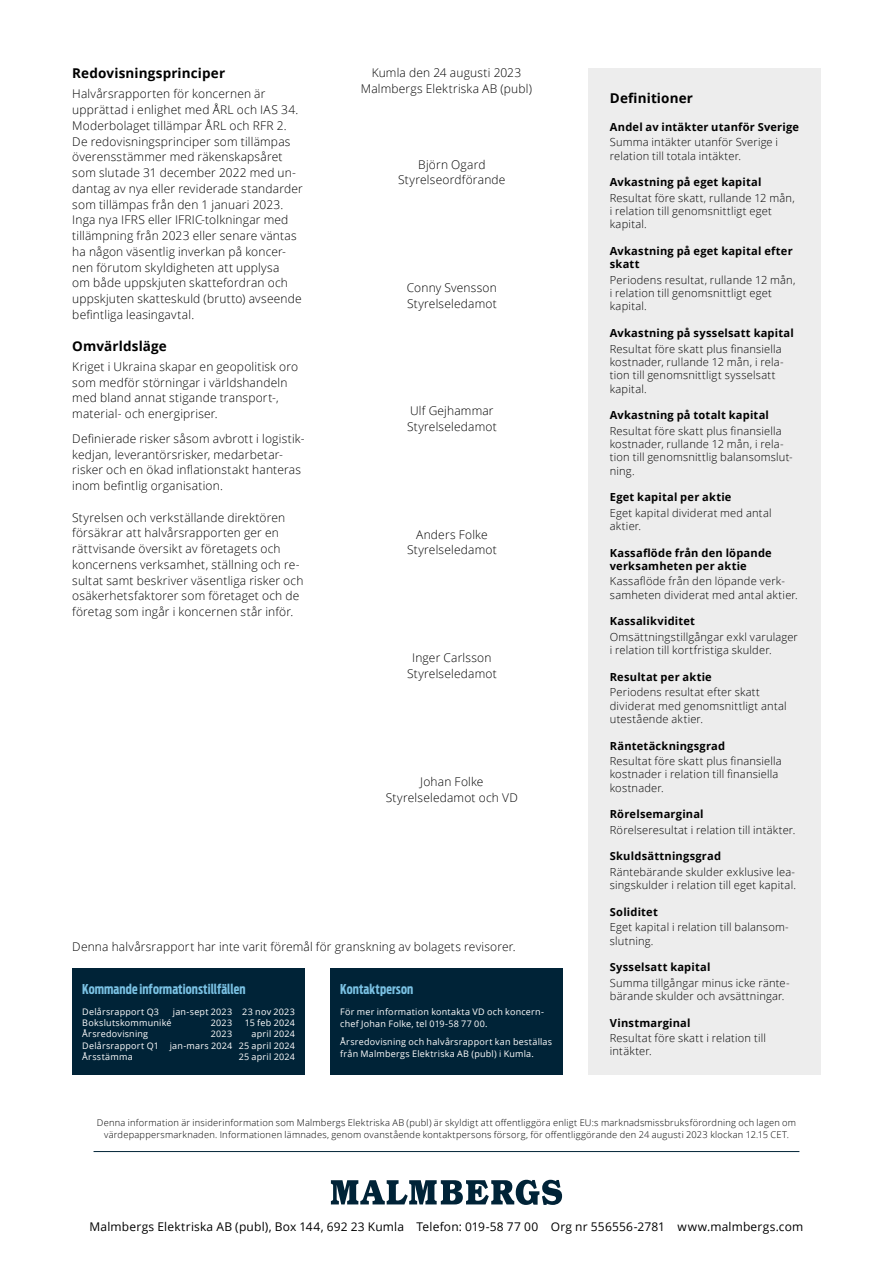
<style>
.page{position:relative;width:893px;height:1263px;background:#fff}
.page>*{position:absolute;margin:0;border:0;box-sizing:border-box;transform-origin:0 0}
.t1{font:700 13.5px "Open Sans";letter-spacing:.01em;color:#000}
.t2{font:700 extra-condensed 13.5px "Antenna";letter-spacing:.01em;color:#7ac1e3}
.t3{font:300 12px/15.8px "Open Sans";letter-spacing:.015em;color:#000}
.t4{font:12px "Open Sans";letter-spacing:.015em;color:#000}
.t5{font:300 11.1px/13.4px "Open Sans";letter-spacing:.02em;color:#000}
.t6{font:700 11.1px/13.4px "Open Sans";letter-spacing:.02em;color:#000}
.t7{font:300 9.3px/12px "Open Sans";letter-spacing:.025em;color:#000;text-align:center}
.t8{font:9px/11.4px "Open Sans";letter-spacing:.025em;color:#fff}
</style>
<div class="page">
<div style="left:588px;top:68px;width:233px;height:1007px;background:#ededed"></div>
<hr style="left:94px;top:1151px;width:705px;height:1px;background:#002337">
<svg style="left:331px;top:1180px;width:231px;height:25px"></svg>
<div style="left:72px;top:968px;width:233px;height:107px;background:#002337"></div>
<div style="left:330px;top:968px;width:233px;height:107px;background:#002337"></div>
<p class="t1" style="left:72px;top:64px;width:154px">Redovisningsprinciper</p>
<p class="t3" style="left:72px;top:86px;width:232px">Halvårsrapporten för koncernen är upprättad i enlighet med ÅRL och IAS 34.<br>Moderbolaget tillämpar ÅRL och RFR 2.<br>De redovisningsprinciper som tillämpas överensstämmer med räkenskapsåret som slutade 31 december 2022 med un&shy;dantag av nya eller reviderade standarder som tillämpas från den 1 januari 2023.<br>Inga nya IFRS eller IFRIC-tolkningar med tillämpning från 2023 eller senare väntas ha någon väsentlig inverkan på koncer&shy;nen förutom skyldigheten att upplysa<br>om både uppskjuten skattefordran och uppskjuten skatteskuld (brutto) avseende befintliga leasingavtal.</p>
<p class="t1" style="left:72px;top:336px;width:96px">Omvärldsläge</p>
<p class="t3" style="left:72px;top:358px;width:227px">Kriget i Ukraina skapar en geopolitisk oro som medför störningar i världshandeln med bland annat stigande transport-, material- och energipriser.</p>
<p class="t3" style="left:72px;top:430px;width:234px">Definierade risker såsom avbrott i logistik&shy;kedjan, leverantörsrisker, medarbetar&shy;risker och en ökad inflationstakt hanteras inom befintlig organisation.</p>
<p class="t3" style="left:72px;top:509px;width:233px">Styrelsen och verkställande direktören försäkrar att halvårsrapporten ger en rättvisande översikt av företagets och koncernens verksamhet, ställning och re&shy;sultat samt beskriver väsentliga risker och osäkerhetsfaktorer som företaget och de företag som ingår i koncernen står inför.</p>
<p class="t3" style="left:361px;top:65px;width:173px;text-align:center">Kumla den 24 augusti 2023<br>Malmbergs Elektriska AB (publ)</p>
<p class="t3" style="left:398px;top:156px;width:109px;text-align:center">Björn Ogard<br>Styrelseordförande</p>
<p class="t3" style="left:407px;top:279px;width:92px">Conny Svensson<br>Styrelseledamot</p>
<p class="t3" style="left:407px;top:403px;width:91px">Ulf Gejhammar<br>Styrelseledamot</p>
<p class="t3" style="left:407px;top:526px;width:91px;text-align:center">Anders Folke<br>Styrelseledamot</p>
<p class="t3" style="left:407px;top:649px;width:91px;text-align:center">Inger Carlsson<br>Styrelseledamot</p>
<p class="t3" style="left:386px;top:773px;width:133px;text-align:center">Johan Folke<br>Styrelseledamot och VD</p>
<p class="t3" style="left:72px;top:938px;width:445px">Denna halvårsrapport har inte varit föremål för granskning av bolagets revisorer.</p>
<p class="t2" style="left:82px;top:980px;width:165px">Kommande informationstillfällen</p>
<p class="t8" style="left:82px;top:1005px;width:78px">Delårsrapport Q3</p>
<p class="t8" style="left:173px;top:1005px;width:123px">jan-sept 2023 23 nov 2023</p>
<p class="t8" style="left:82px;top:1017px;width:91px">Bokslutskommuniké</p>
<p class="t8" style="left:211px;top:1017px;width:23px">2023</p>
<p class="t8" style="left:245px;top:1017px;width:51px">15 feb 2024</p>
<p class="t8" style="left:82px;top:1028px;width:68px">Årsredovisning</p>
<p class="t8" style="left:211px;top:1028px;width:23px">2023</p>
<p class="t8" style="left:82px;top:1028px;width:214px;text-align:justify;text-indent:169px">april 2024<br>Delårsrapport Q1 jan-mars 2024 25 april 2024<br>Årsstämma</p>
<p class="t8" style="left:239px;top:1051px;width:58px">25 april 2024</p>
<p class="t2" style="left:340px;top:980px;width:75px">Kontaktperson</p>
<p class="t8" style="left:340px;top:1005px;width:205px;line-height:12px">För mer information kontakta VD och koncern&shy;chef Johan Folke, tel 019-58 77 00.</p>
<p class="t8" style="left:340px;top:1036px;width:213px;line-height:12px">Årsredovisning och halvårsrapport kan beställas från Malmbergs Elektriska AB (publ) i Kumla.</p>
<p class="t1" style="left:610px;top:89px;width:85px">Definitioner</p>
<p class="t6" style="left:610px;top:120px;width:191px">Andel av intäkter utanför Sverige</p>
<p class="t5" style="left:610px;top:135px;width:170px">Summa intäkter utanför Sverige i relation till totala intäkter.</p>
<p class="t6" style="left:610px;top:175px;width:153px">Avkastning på eget kapital</p>
<p class="t5" style="left:610px;top:191px;width:186px">Resultat före skatt, rullande 12 mån, i relation till genomsnittligt eget kapital.</p>
<p class="t6" style="left:610px;top:244px;width:184px">Avkastning på eget kapital efter skatt</p>
<p class="t5" style="left:610px;top:273px;width:187px">Periodens resultat, rullande 12 mån, i relation till genomsnittligt eget kapital.</p>
<p class="t6" style="left:610px;top:326px;width:185px">Avkastning på sysselsatt kapital</p>
<p class="t5" style="left:610px;top:342px;width:175px">Resultat före skatt plus finansiella kostnader, rullande 12 mån, i rela&shy;tion till genomsnittligt sysselsatt kapital.</p>
<p class="t6" style="left:610px;top:408px;width:161px">Avkastning på totalt kapital</p>
<p class="t5" style="left:610px;top:424px;width:184px">Resultat före skatt plus finansiella kostnader, rullande 12 mån, i rela&shy;tion till genomsnittlig balansomslut&shy;ning.</p>
<p class="t6" style="left:610px;top:490px;width:123px">Eget kapital per aktie</p>
<p class="t5" style="left:610px;top:506px;width:163px">Eget kapital dividerat med antal aktier.</p>
<p class="t6" style="left:610px;top:546px;width:163px">Kassaflöde från den löpande verksamheten per aktie</p>
<p class="t5" style="left:610px;top:574px;width:190px">Kassaflöde från den löpande verk&shy;samheten dividerat med antal aktier.</p>
<p class="t6" style="left:610px;top:614px;width:87px">Kassalikviditet</p>
<p class="t5" style="left:610px;top:630px;width:190px">Omsättningstillgångar exkl varulager i relation till kortfristiga skulder.</p>
<p class="t6" style="left:610px;top:670px;width:104px">Resultat per aktie</p>
<p class="t5" style="left:610px;top:685px;width:178px">Periodens resultat efter skatt dividerat med genomsnittligt antal utestående aktier.</p>
<p class="t6" style="left:610px;top:738px;width:117px">Räntetäckningsgrad</p>
<p class="t5" style="left:610px;top:754px;width:173px">Resultat före skatt plus finansiella kostnader i relation till finansiella kostnader.</p>
<p class="t6" style="left:610px;top:807px;width:95px">Rörelsemarginal</p>
<p class="t5" style="left:610px;top:823px;width:187px">Rörelseresultat i relation till intäkter.</p>
<p class="t6" style="left:610px;top:849px;width:113px">Skuldsättningsgrad</p>
<p class="t5" style="left:610px;top:865px;width:188px">Räntebärande skulder exklusive lea&shy;singskulder i relation till eget kapital.</p>
<p class="t6" style="left:610px;top:905px;width:50px">Soliditet</p>
<p class="t5" style="left:610px;top:920px;width:180px">Eget kapital i relation till balansom&shy;slutning.</p>
<p class="t6" style="left:610px;top:960px;width:102px">Sysselsatt kapital</p>
<p class="t5" style="left:610px;top:975px;width:181px">Summa tillgångar minus icke ränte&shy;bärande skulder och avsättningar.</p>
<p class="t6" style="left:610px;top:1015px;width:82px">Vinstmarginal</p>
<p class="t5" style="left:610px;top:1031px;width:157px">Resultat före skatt i relation till intäkter.</p>
<p class="t7" style="left:97px;top:1116px;width:701px">Denna information är insiderinformation som Malmbergs Elektriska AB (publ) är skyldigt att offentliggöra enligt EU:s marknadsmissbruksförordning och lagen om värdepappersmarknaden. Informationen lämnades, genom ovanstående kontaktpersons försorg, för offentliggörande den 24 augusti 2023 klockan 12.15 CET.</p>
<p class="t4" style="left:90px;top:1219px;width:715px">Malmbergs Elektriska AB (publ), Box 144, 692 23 Kumla Telefon: 019-58 77 00 Org nr 556556-2781 www.malmbergs.com</p>
</div>
